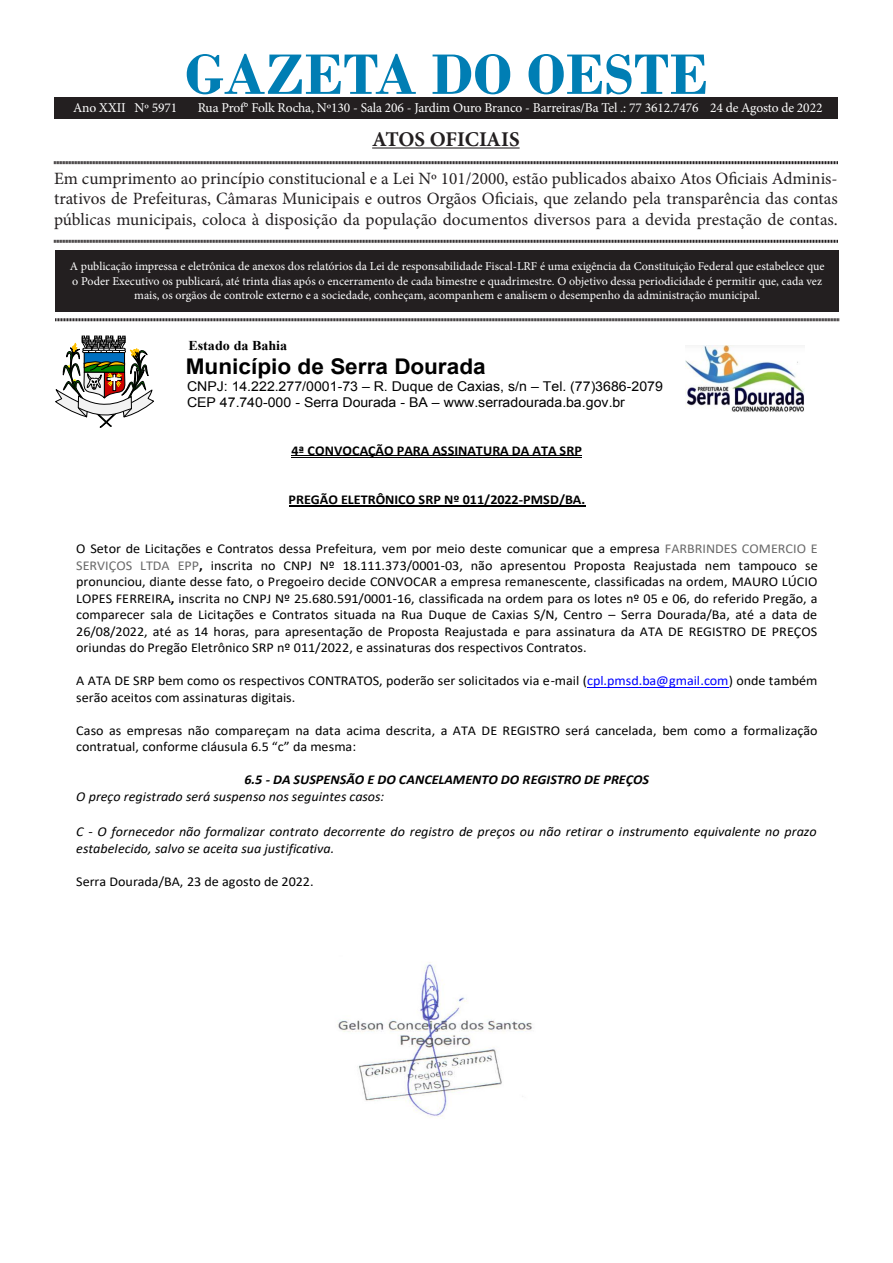
<style>
.page{position:relative;width:893px;height:1263px;background:#fff}
.page>*{position:absolute;margin:0;border:0;box-sizing:border-box;transform-origin:0 0}
.t1{font:700 60px "Bodoni";color:#007eb4}
.t2{font:700 21.6px "Arial";color:#000;scale:1.05 1}
.t3{font:700 21px "Minion Pro";letter-spacing:-.005em;color:#231f20}
.t4{font:17.25px/20.7px "Minion Pro";color:#231f20;text-align:justify}
.t5{font:13.5px/16.5px "Calibri";color:#000;scale:1.05 1}
.t6{font:italic 13.5px/16.8px "Calibri";color:#000;scale:1.05 1}
.t7{font:13.5px/15.6px "Arial";letter-spacing:.005em;color:#000;scale:1.05 1}
.t8{font:13.5px "Minion Pro";letter-spacing:-.01em;color:#fff}
.t9{font:italic 700 13.5px/16.5px "Calibri";color:#000;scale:1.05 1}
.t10{font:700 13.5px "Calibri";color:#000;scale:1.05 1}
.t11{font:700 13.5px "Times New Roman";color:#000;scale:1.05 1}
.t12{font:12px/14.4px "Minion Pro";color:#fff;text-align:center}
.s1{color:#696969}
.s2{font-weight:700}
.s3{color:#00f}
.s4{font-weight:400}
</style>
<div class="page">
<div style="left:55px;top:250px;width:784px;height:61px;background:#231f20"></div>
<hr style="left:372px;top:147px;width:148px;height:2px;background:#231f20">
<svg style="left:54px;top:161px;width:784px;height:4px;background:#908e8e"></svg>
<svg style="left:54px;top:239px;width:784px;height:4px;background:#908e8e"></svg>
<svg style="left:55px;top:318px;width:784px;height:4px;background:#908e8e"></svg>
<div style="left:54px;top:98px;width:784px;height:20px;background:#231f20"></div>
<svg style="left:55px;top:336px;width:99px;height:91px"></svg>
<img style="left:686px;top:345px;width:118px;height:67px">
<hr style="left:291px;top:455px;width:291px;height:1px;background:#000">
<hr style="left:291px;top:457px;width:291px;height:1px;background:#000">
<hr style="left:289px;top:505px;width:296px;height:1px;background:#000">
<hr style="left:289px;top:507px;width:296px;height:1px;background:#000">
<hr style="left:587px;top:687px;width:142px;height:1px;background:#00f">
<img style="left:337px;top:962px;width:195px;height:156px">
<p class="t1" style="left:185px;top:39px;width:525px">GAZETA DO OESTE</p>
<p class="t3" style="left:372px;top:124px;width:149px">ATOS OFICIAIS</p>
<p class="t4" style="left:54px;top:168px;width:785px">Em cumprimento ao princípio constitucional e a Lei Nº 101/2000, estão publicados abaixo Atos Oficiais Adminis&shy;trativos de Prefeituras, Câmaras Municipais e outros Orgãos Oficiais, que zelando pela transparência das contas públicas municipais, coloca à disposição da população documentos diversos para a devida prestação de contas.</p>
<p class="t12" style="left:70px;top:259px;width:756px">A publicação impressa e eletrônica de anexos dos relatórios da Lei de responsabilidade Fiscal-LRF é uma exigência da Constituição Federal que estabelece que o Poder Executivo os publicará, até trinta dias após o encerramento de cada bimestre e quadrimestre. O objetivo dessa periodicidade é permitir que, cada vez mais, os orgãos de controle externo e a sociedade, conheçam, acompanhem e analisem o desempenho da administração municipal.</p>
<p class="t8" style="left:73px;top:98px;width:106px">Ano XXII Nº 5971</p>
<p class="t8" style="left:198px;top:98px;width:626px">Rua Prof° Folk Rocha, Nº130 - Sala 206 - Jardim Ouro Branco - Barreiras/Ba Tel .: 77 3612.7476 24 de Agosto de 2022</p>
<p class="t11" style="left:188px;top:337px;width:96px">Estado da Bahia</p>
<p class="t2" style="left:186px;top:352px;width:287px">Município de Serra Dourada</p>
<p class="t7" style="left:187px;top:379px;width:455px">CNPJ: 14.222.277/0001-73 – R. Duque de Caxias, s/n – Tel. (77)3686-2079<br>CEP 47.740-000 - Serra Dourada - BA – www.serradourada.ba.gov.br</p>
<p class="t10" style="left:291px;top:440px;width:278px">4ª CONVOCAÇÃO PARA ASSINATURA DA ATA SRP</p>
<p class="t10" style="left:289px;top:490px;width:284px">PREGÃO ELETRÔNICO SRP Nº 011/2022-PMSD/BA.</p>
<p class="t5" style="left:76px;top:540px;width:708px;text-align:justify">O Setor de Licitações e Contratos dessa Prefeitura, vem por meio deste comunicar que a empresa <span class="s1">FARBRINDES COMERCIO E SERVIÇOS LTDA EPP</span><span class="s2">,</span> inscrita no CNPJ Nº 18.111.373/0001-03, não apresentou Proposta Reajustada nem tampouco se pronunciou, diante desse fato, o Pregoeiro decide CONVOCAR a empresa remanescente, classificadas na ordem, MAURO LÚCIO LOPES FERREIRA<span class="s2">,</span> inscrita no CNPJ Nº 25.680.591/0001-16, classificada na ordem para os lotes nº 05 e 06, do referido Pregão, a comparecer sala de Licitações e Contratos situada na Rua Duque de Caxias S/N, Centro – Serra Dourada/Ba, até a data de 26/08/2022, até as 14 horas, para apresentação de Proposta Reajustada e para assinatura da ATA DE REGISTRO DE PREÇOS oriundas do Pregão Eletrônico SRP nº 011/2022, e assinaturas dos respectivos Contratos.</p>
<p class="t5" style="left:76px;top:672px;width:707px">A ATA DE SRP bem como os respectivos CONTRATOS, poderão ser solicitados via e-mail (<span class="s3">cpl.pmsd.ba@gmail.com</span>) onde também serão aceitos com assinaturas digitais.</p>
<p class="t5" style="left:76px;top:722px;width:708px">Caso as empresas não compareçam na data acima descrita, a ATA DE REGISTRO será cancelada, bem como a formalização contratual, conforme cláusula 6.5 “c” da mesma:</p>
<p class="t9" style="left:76px;top:771px;width:547px;text-indent:168px">6.5 - DA SUSPENSÃO E DO CANCELAMENTO DO REGISTRO DE PREÇOS<br><span class="s4">O preço registrado será suspenso nos seguintes casos:</span></p>
<p class="t6" style="left:76px;top:823px;width:707px">C - O fornecedor não formalizar contrato decorrente do registro de preços ou não retirar o instrumento equivalente no prazo estabelecido, salvo se aceita sua justificativa.</p>
<p class="t5" style="left:76px;top:873px;width:228px">Serra Dourada/BA, 23 de agosto de 2022.</p>
</div>
